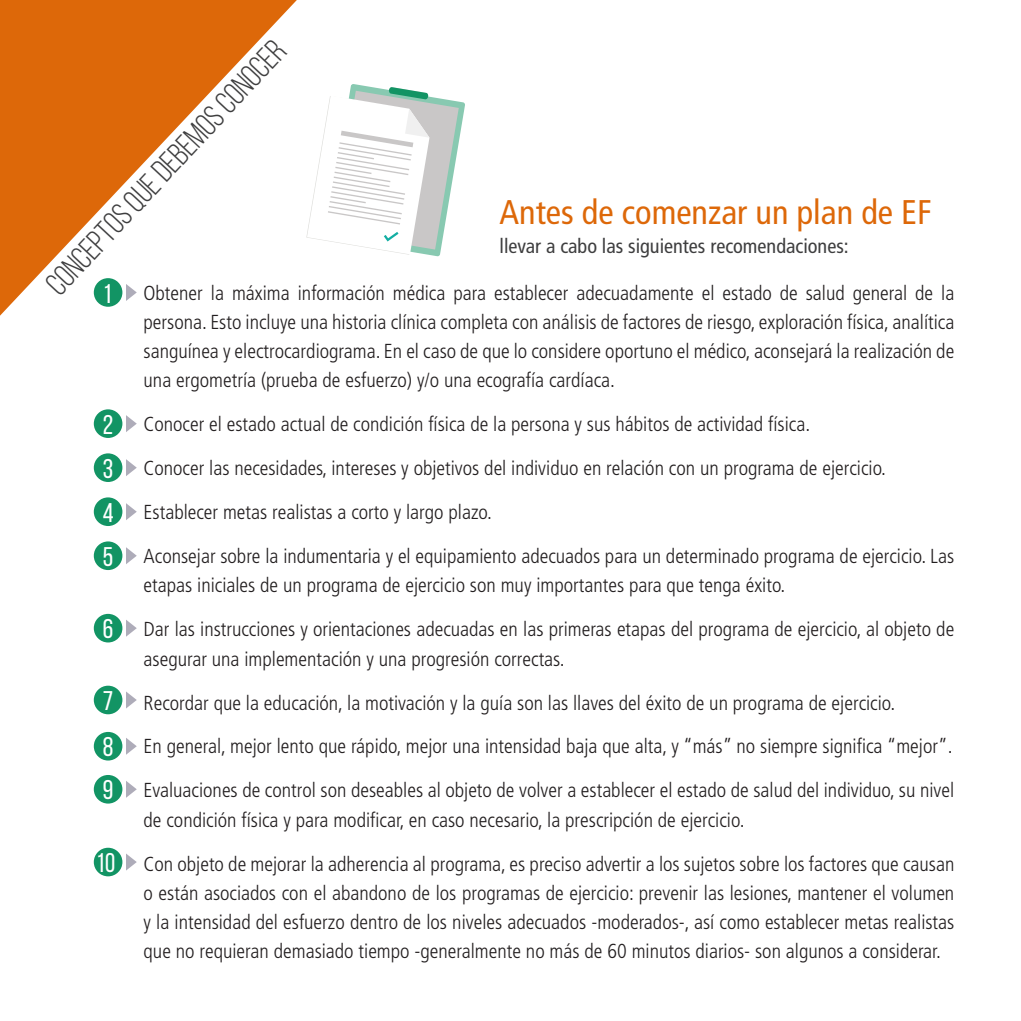
<style>
.page{position:relative;width:1021px;height:1021px;background:#fff}
.page>*{position:absolute;margin:0;border:0;box-sizing:border-box;transform-origin:0 0}
.t1{font:condensed 34.2px "Frutiger LT Std";color:#dd6809}
.t2{font:32.4px "Bebas Neue";color:#3e3e3f}
.t3{font:27px "Bebas Neue";color:#fff}
.t4{font:27px "Bebas Neue";color:#fff;scale:.96 1}
.t5{font:300 condensed 20.25px/29.2px "Frutiger LT Std";color:#231f20}
.t6{font:condensed 20.25px "Frutiger LT Std";color:#3e3e3f}
</style>
<div class="page">
<svg style="left:0;top:0;width:297px;height:316px"></svg>
<svg style="left:306px;top:84px;width:159px;height:172px"></svg>
<svg style="left:126px;top:284px;width:11px;height:17px"></svg>
<div style="left:94px;top:409px;width:28px;height:29px;background:#129464;border-radius:50%"></div>
<svg style="left:126px;top:415px;width:11px;height:17px"></svg>
<div style="left:94px;top:453px;width:28px;height:29px;background:#129464;border-radius:50%"></div>
<svg style="left:126px;top:459px;width:11px;height:17px"></svg>
<div style="left:94px;top:497px;width:28px;height:29px;background:#129464;border-radius:50%"></div>
<svg style="left:126px;top:503px;width:11px;height:17px"></svg>
<div style="left:94px;top:541px;width:28px;height:29px;background:#129464;border-radius:50%"></div>
<svg style="left:126px;top:547px;width:11px;height:17px"></svg>
<div style="left:94px;top:614px;width:28px;height:28px;background:#129464;border-radius:50%"></div>
<svg style="left:126px;top:620px;width:11px;height:16px"></svg>
<div style="left:94px;top:685px;width:28px;height:29px;background:#129464;border-radius:50%"></div>
<svg style="left:126px;top:691px;width:11px;height:17px"></svg>
<div style="left:94px;top:732px;width:28px;height:28px;background:#129464;border-radius:50%"></div>
<svg style="left:126px;top:738px;width:11px;height:16px"></svg>
<div style="left:94px;top:775px;width:28px;height:28px;background:#129464;border-radius:50%"></div>
<svg style="left:126px;top:781px;width:11px;height:16px"></svg>
<div style="left:94px;top:847px;width:28px;height:29px;background:#129464;border-radius:50%"></div>
<svg style="left:126px;top:853px;width:11px;height:17px"></svg>
<p class="t2" style="left:39px;top:277px;width:336px;rotate:-47deg">Conceptos que debemos conocer</p>
<p class="t1" style="left:499px;top:192px;width:433px">Antes de comenzar un plan de EF</p>
<p class="t6" style="left:499px;top:234px;width:350px">llevar a cabo las siguientes recomendaciones:</p>
<p class="t3" style="left:103px;top:278px;width:11px">1</p>
<p class="t5" style="left:144px;top:278px;width:812px;text-align:justify">Obtener la máxima información médica para establecer adecuadamente el estado de salud general de la persona. Esto incluye una historia clínica completa con análisis de factores de riesgo, exploración física, analítica sanguínea y electrocardiograma. En el caso de que lo considere oportuno el médico, aconsejará la realización de una ergometría (prueba de esfuerzo) y/o una ecografía cardíaca.</p>
<p class="t5" style="left:144px;top:410px;width:668px">Conocer el estado actual de condición física de la persona y sus hábitos de actividad física.</p>
<p class="t5" style="left:144px;top:454px;width:744px">Conocer las necesidades, intereses y objetivos del individuo en relación con un programa de ejercicio.</p>
<p class="t5" style="left:144px;top:498px;width:350px">Establecer metas realistas a corto y largo plazo.</p>
<p class="t5" style="left:144px;top:541px;width:812px">Aconsejar sobre la indumentaria y el equipamiento adecuados para un determinado programa de ejercicio. Las etapas iniciales de un programa de ejercicio son muy importantes para que tenga éxito.</p>
<p class="t5" style="left:144px;top:615px;width:812px">Dar las instrucciones y orientaciones adecuadas en las primeras etapas del programa de ejercicio, al objeto de asegurar una implementación y una progresión correctas.</p>
<p class="t5" style="left:144px;top:688px;width:753px">Recordar que la educación, la motivación y la guía son las llaves del éxito de un programa de ejercicio.</p>
<p class="t5" style="left:144px;top:732px;width:810px">En general, mejor lento que rápido, mejor una intensidad baja que alta, y “más” no siempre significa “mejor”.</p>
<p class="t5" style="left:144px;top:776px;width:812px">Evaluaciones de control son deseables al objeto de volver a establecer el estado de salud del individuo, su nivel de condición física y para modificar, en caso necesario, la prescripción de ejercicio.</p>
<p class="t5" style="left:144px;top:849px;width:812px;text-align:justify">Con objeto de mejorar la adherencia al programa, es preciso advertir a los sujetos sobre los factores que causan o están asociados con el abandono de los programas de ejercicio: prevenir las lesiones, mantener el volumen y la intensidad del esfuerzo dentro de los niveles adecuados -moderados-, así como establecer metas realistas que no requieran demasiado tiempo -generalmente no más de 60 minutos diarios- son algunos a considerar.</p>
<p class="t3" style="left:103px;top:410px;width:12px">2</p>
<p class="t3" style="left:103px;top:454px;width:12px">3</p>
<p class="t3" style="left:103px;top:498px;width:12px">4</p>
<p class="t3" style="left:103px;top:542px;width:12px">5</p>
<p class="t3" style="left:103px;top:614px;width:12px">6</p>
<p class="t3" style="left:103px;top:686px;width:12px">7</p>
<p class="t3" style="left:103px;top:732px;width:12px">8</p>
<p class="t3" style="left:103px;top:775px;width:12px">9</p>
<p class="t4" style="left:96px;top:848px;width:21px">10</p>
</div>
